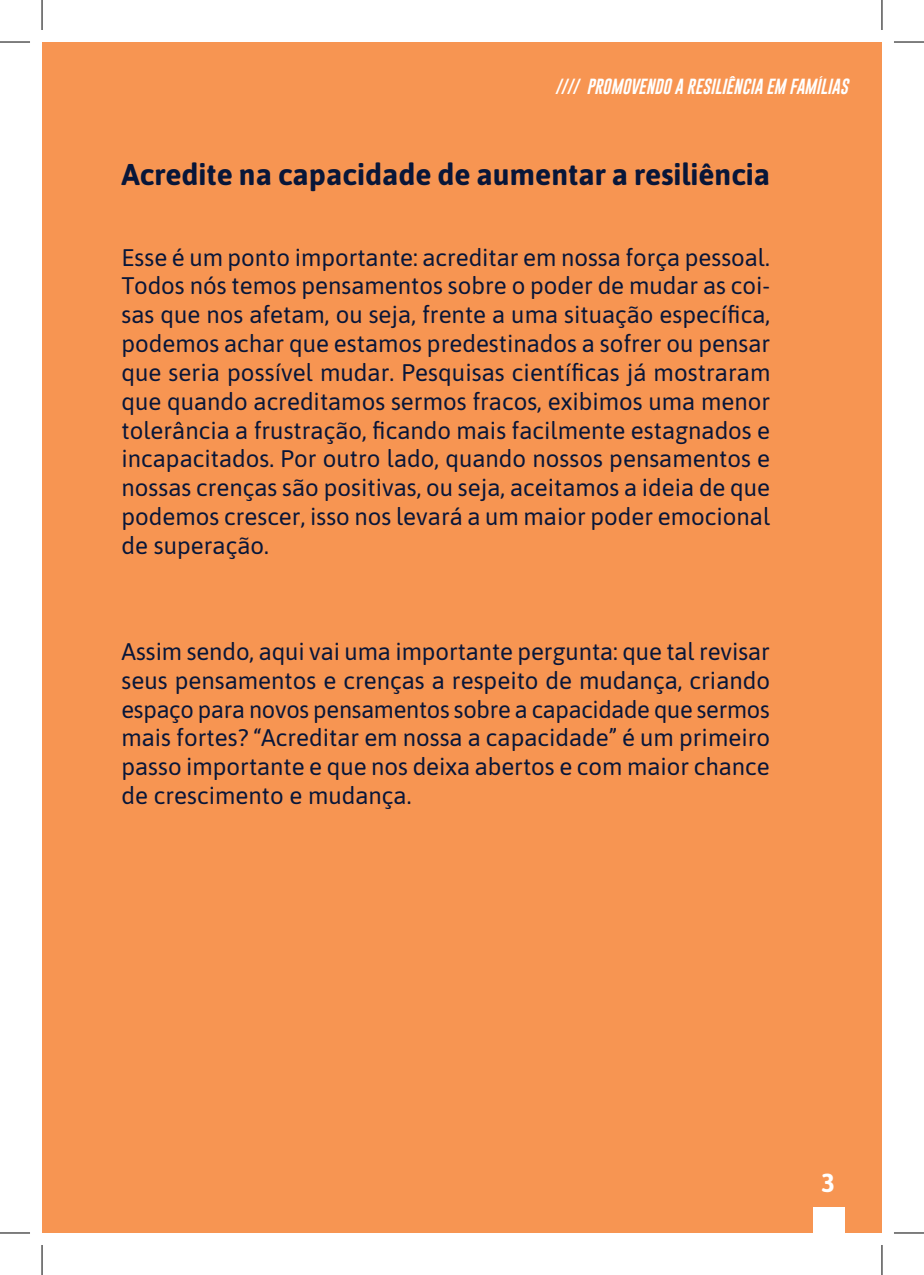
<style>
.page{position:relative;width:924px;height:1275px;background:#fff}
.page>*{position:absolute;margin:0;border:0;box-sizing:border-box;transform-origin:0 0}
.Texto{font:700 30px "Asap";color:#081639}
.t1{font:700 26px "Asap";color:#fff}
.Texto-2{font:24px/28.8px "Asap";color:#081639;text-align:justify}
.t2{font:italic 16px "Gobold";color:#fff}
</style>
<div class="page">
<div style="left:42px;top:42px;width:839px;height:1191px;background:#f79552"></div>
<div style="left:813px;top:1207px;width:31px;height:26px;background:#fff"></div>
<hr style="left:0;top:42px;width:30px;height:1px;background:#000">
<hr style="left:893px;top:42px;width:30px;height:1px;background:#000">
<hr style="left:0;top:1232px;width:30px;height:1px;background:#000">
<hr style="left:893px;top:1232px;width:30px;height:1px;background:#000">
<hr style="left:42px;top:0;width:1px;height:30px;background:#000">
<hr style="left:42px;top:1245px;width:1px;height:30px;background:#000">
<hr style="left:881px;top:0;width:1px;height:30px;background:#000">
<hr style="left:881px;top:1245px;width:1px;height:30px;background:#000">
<p class="t2" style="left:554px;top:76px;width:294px">//// PROMOVENDO A RESILIÊNCIA EM FAMÍLIAS</p>
<p class="Texto" style="left:121px;top:153px;width:650px">Acredite na capacidade de aumentar a resiliência</p>
<p class="Texto-2" style="left:121px;top:241px;width:650px">Esse é um ponto importante: acreditar em nossa força pessoal.<br>Todos nós temos pensamentos sobre o poder de mudar as coi&shy;sas que nos afetam, ou seja, frente a uma situação específica, podemos achar que estamos predestinados a sofrer ou pensar que seria possível mudar. Pesquisas científicas já mostraram que quando acreditamos sermos fracos, exibimos uma menor tolerância a frustração, ficando mais facilmente estagnados e incapacitados. Por outro lado, quando nossos pensamentos e nossas crenças são positivas, ou seja, aceitamos a ideia de que podemos crescer, isso nos levará a um maior poder emocional de superação.</p>
<p class="Texto-2" style="left:121px;top:636px;width:650px">Assim sendo, aqui vai uma importante pergunta: que tal revisar seus pensamentos e crenças a respeito de mudança, criando espaço para novos pensamentos sobre a capacidade que sermos mais fortes? “Acreditar em nossa a capacidade” é um primeiro passo importante e que nos deixa abertos e com maior chance de crescimento e mudança.</p>
<p class="t1" style="left:820px;top:1164px;width:15px">3</p>
</div>
